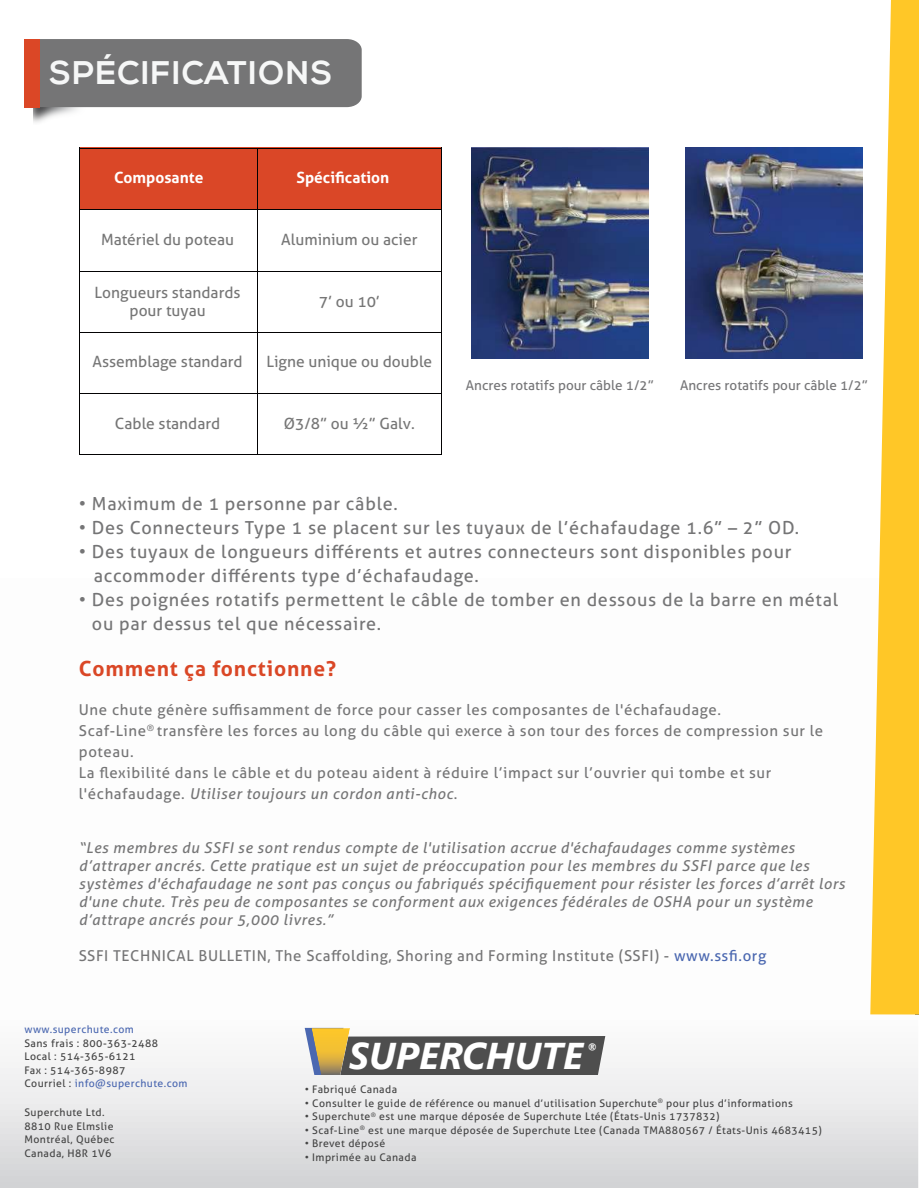
<style>
.page{position:relative;width:919px;height:1188px;background:#fff}
.page>*{position:absolute;margin:0;border:0;box-sizing:border-box;transform-origin:0 0}
.t1{font:italic 700 37.2px "Segoe UI";color:#fff}
.t2{font:700 32.7px "Nexa";letter-spacing:.04em;color:#f6f7f7}
.t3{font:700 21px "Aller";letter-spacing:.04em;color:#da4726}
.t4{font:18px/24px "Aller";letter-spacing:.04em;color:#757576}
.t5{font:15.6px/18.6px "Aller";color:#767676;text-align:center}
.t6{font:700 15.6px "Aller";color:#fff}
.t7{font:italic 15px/18px "Aller";letter-spacing:.04em;color:#757576}
.t8{font:15px/21px "Aller";letter-spacing:.04em;color:#757576}
.t9{font:13.5px "Aller";color:#767678}
.t10{font:italic 700 12px "Segoe UI";color:#fff}
.t11{font:10.5px/13.5px "Aller";letter-spacing:.04em;color:#444}
.t12{font:10.5px "Aller";letter-spacing:.04em;color:#4a67b0}
.s1{font-style:italic}
.s2{color:#4a67b0}
</style>
<div class="page">
<img style="left:34px;top:107px;width:59px;height:16px">
<div style="left:40px;top:39px;width:322px;height:68px;background:#757576"></div>
<div style="left:24px;top:39px;width:16px;height:68px;background:#db4726"></div>
<svg style="left:305px;top:1028px;width:300px;height:47px"></svg>
<img style="left:311px;top:1028px;width:39px;height:47px">
<svg style="left:870px;top:0;width:49px;height:1015px;fill:#ffc727"></svg>
<div style="left:80px;top:148px;width:177px;height:61px;background:#da4727"></div>
<div style="left:257px;top:148px;width:185px;height:61px;background:#da4727"></div>
<hr style="left:80px;top:209px;width:361px;height:1px;background:#030203">
<hr style="left:80px;top:148px;width:362px;height:1px;background:#030203">
<hr style="left:257px;top:148px;width:1px;height:307px;background:#030203">
<hr style="left:441px;top:148px;width:1px;height:307px;background:#030203">
<hr style="left:79px;top:148px;width:1px;height:307px;background:#030203">
<hr style="left:80px;top:271px;width:361px;height:1px;background:#030203">
<hr style="left:80px;top:332px;width:361px;height:1px;background:#030203">
<hr style="left:80px;top:393px;width:361px;height:1px;background:#030203">
<hr style="left:80px;top:454px;width:361px;height:1px;background:#030203">
<img style="left:472px;top:148px;width:176px;height:211px">
<img style="left:686px;top:148px;width:176px;height:211px">
<h2 class="t2" style="left:49px;top:54px;width:284px">SPÉCIFICATIONS</h2>
<h3 class="t6" style="left:114px;top:172px;width:91px">Composante</h3>
<h3 class="t6" style="left:296px;top:168px;width:94px">Spécification</h3>
<h3 class="t5" style="left:101px;top:230px;width:135px">Matériel du poteau</h3>
<h3 class="t5" style="left:95px;top:283px;width:147px">Longueurs standards pour tuyau</h3>
<h3 class="t5" style="left:93px;top:353px;width:152px">Assemblage standard</h3>
<h3 class="t5" style="left:281px;top:230px;width:138px">Aluminium ou acier</h3>
<h3 class="t5" style="left:319px;top:292px;width:63px">7’ ou 10’</h3>
<h3 class="t5" style="left:266px;top:353px;width:167px">Ligne unique ou double</h3>
<h3 class="t5" style="left:115px;top:414px;width:107px">Cable standard</h3>
<h3 class="t5" style="left:284px;top:414px;width:132px">Ø3/8” ou ½” Galv.</h3>
<p class="t9" style="left:466px;top:377px;width:189px">Ancres rotatifs pour câble 1/2”</p>
<p class="t9" style="left:680px;top:377px;width:189px">Ancres rotatifs pour câble 1/2”</p>
<h3 class="t4" style="left:79px;top:492px;width:320px">• Maximum de 1 personne par câble.</h3>
<h3 class="t4" style="left:79px;top:516px;width:722px">• Des Connecteurs Type 1 se placent sur les tuyaux de l’échafaudage 1.6” – 2” OD.</h3>
<h3 class="t4" style="left:94px;top:540px;width:699px;text-indent:-15px">• Des tuyaux de longueurs différents et autres connecteurs sont disponibles pour accommoder différents type d’échafaudage.</h3>
<h3 class="t4" style="left:92px;top:588px;width:748px;text-indent:-13px">• Des poignées rotatifs permettent le câble de tomber en dessous de la barre en métal ou par dessus tel que nécessaire.</h3>
<h3 class="t3" style="left:79px;top:661px;width:259px">Comment ça fonctionne?</h3>
<p class="t8" style="left:79px;top:699px;width:746px">Une chute génère suffisamment de force pour casser les composantes de l'échafaudage.<br>Scaf-Line<sup>®</sup> transfère les forces au long du câble qui exerce à son tour des forces de compression sur le poteau.<br>La flexibilité dans le câble et du poteau aident à réduire l’impact sur l’ouvrier qui tombe et sur l'échafaudage. <span class="s1">Utiliser toujours un cordon anti-choc</span>.</p>
<p class="t7" style="left:79px;top:840px;width:767px">“Les membres du SSFI se sont rendus compte de l'utilisation accrue d'échafaudages comme systèmes d’attraper ancrés. Cette pratique est un sujet de préoccupation pour les membres du SSFI parce que les systèmes d'échafaudage ne sont pas conçus ou fabriqués spécifiquement pour résister les forces d’arrêt lors d'une chute. Très peu de composantes se conforment aux exigences fédérales de OSHA pour un système d’attrape ancrés pour 5,000 livres.”</p>
<h3 class="t8" style="left:79px;top:945px;width:689px">SSFI TECHNICAL BULLETIN, The Scaffolding, Shoring and Forming Institute (SSFI) - <span class="s2">www.ssfi.org</span></h3>
<p class="t12" style="left:24px;top:1023px;width:111px">www.superchute.com</p>
<p class="t11" style="left:24px;top:1036px;width:165px">Sans frais : 800-363-2488<br>Local : 514-365-6121<br>Fax : 514-365-8987<br>Courriel : <span class="s2">info@superchute.com</span></p>
<p class="t11" style="left:24px;top:1106px;width:92px">Superchute Ltd.<br>8810 Rue Elmslie<br>Montréal, Québec<br>Canada, H8R 1V6</p>
<h1 class="t1" style="left:349px;top:1034px;width:235px">SUPERCHUTE</h1>
<p class="t10" style="left:587px;top:1040px;width:12px">®</p>
<p class="t11" style="left:305px;top:1083px;width:94px">• Fabriqué Canada</p>
<p class="t11" style="left:305px;top:1096px;width:489px">• Consulter le guide de référence ou manuel d’utilisation Superchute<sup>®</sup> pour plus d’informations</p>
<p class="t11" style="left:305px;top:1110px;width:416px">• Superchute<sup>®</sup> est une marque déposée de Superchute Ltée (États-Unis 1737832)</p>
<p class="t11" style="left:305px;top:1123px;width:518px">• Scaf-Line<sup>®</sup> est une marque déposée de Superchute Ltee (Canada TMA880567 / États-Unis 4683415)</p>
<p class="t11" style="left:305px;top:1137px;width:82px">• Brevet déposé</p>
<p class="t11" style="left:305px;top:1150px;width:113px">• Imprimée au Canada</p>
</div>
